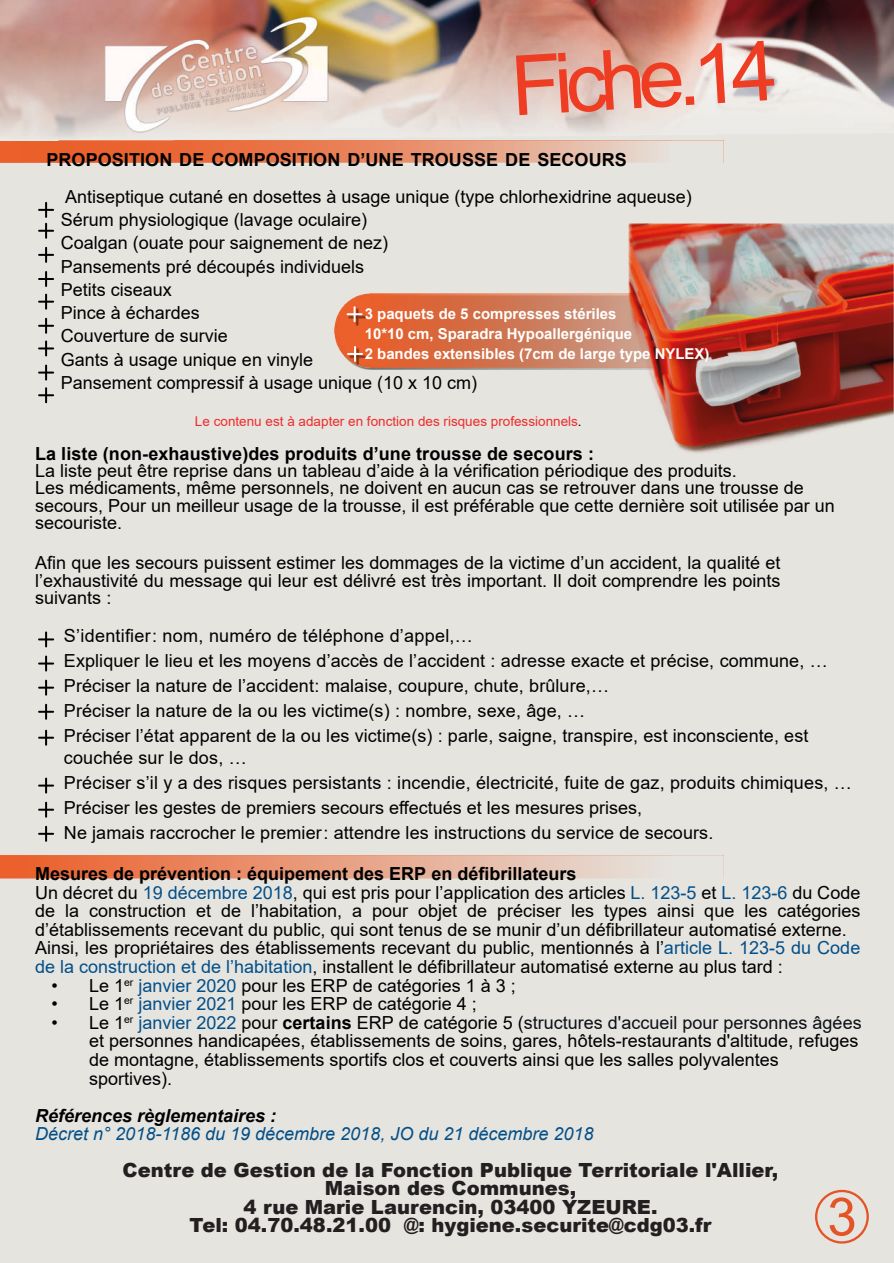
<style>
.page{position:relative;width:894px;height:1263px;background:#fff}
.page>*{position:absolute;margin:0;border:0;box-sizing:border-box;transform-origin:0 0}
.t1{font:83.25px "Arial";color:#ef3d23}
.t2{font:52.8px "Arial";color:#e45427}
.t3{font:900 19.5px/18px "Arial";color:#231f20;text-align:center}
.t4{font:18px/23.2px "Arial";color:#000001}
.t5{font:700 18px "Arial";letter-spacing:.005em;color:#000001}
.t6{font:italic 18px "Arial";color:#034f88}
.t7{font:italic 700 18px "Arial";color:#000001}
.t8{font:700 15px/20.2px "Arial";color:#fff}
.t9{font:13.5px "Arial";color:#ee2c2c}
.s1{color:#000001}
.s2{font-weight:700}
.s3{color:#034f88}
.s4{color:#0c1118}
</style>
<div class="page">
<div style="left:0;top:0;width:893px;height:1263px;background:#e6e4df"></div>
<img style="left:334px;top:294px;width:294px;height:73px">
<img style="left:628px;top:223px;width:265px;height:230px">
<img style="left:0;top:140px;width:723px;height:22px">
<img style="left:0;top:856px;width:636px;height:22px">
<img style="left:0;top:0;width:893px;height:136px">
<img style="left:104px;top:16px;width:224px;height:117px">
<svg style="left:38px;top:631px;width:16px;height:16px"></svg>
<svg style="left:38px;top:656px;width:16px;height:15px"></svg>
<svg style="left:38px;top:680px;width:16px;height:16px"></svg>
<svg style="left:38px;top:704px;width:16px;height:16px"></svg>
<svg style="left:38px;top:730px;width:16px;height:16px"></svg>
<svg style="left:38px;top:778px;width:16px;height:15px"></svg>
<svg style="left:38px;top:802px;width:16px;height:16px"></svg>
<svg style="left:38px;top:826px;width:16px;height:16px"></svg>
<img style="left:349px;top:308px;width:16px;height:17px">
<svg style="left:346px;top:306px;width:16px;height:16px"></svg>
<img style="left:349px;top:348px;width:17px;height:17px">
<svg style="left:347px;top:346px;width:16px;height:16px"></svg>
<svg style="left:38px;top:202px;width:16px;height:37px"></svg>
<svg style="left:38px;top:247px;width:16px;height:16px"></svg>
<svg style="left:38px;top:271px;width:16px;height:16px"></svg>
<svg style="left:38px;top:294px;width:16px;height:16px"></svg>
<svg style="left:38px;top:318px;width:16px;height:16px"></svg>
<svg style="left:38px;top:340px;width:16px;height:16px"></svg>
<svg style="left:38px;top:365px;width:16px;height:16px"></svg>
<svg style="left:38px;top:387px;width:16px;height:16px"></svg>
<div style="left:815px;top:1190px;width:53px;height:54px;border:2px solid #e45427;border-radius:50%"></div>
<h1 class="t1" style="left:509px;top:54px;width:268px;rotate:-3deg">Fiche.14</h1>
<p class="t5" style="left:46px;top:153px;width:582px">PROPOSITION DE COMPOSITION DʼUNE TROUSSE DE SECOURS</p>
<p class="t4" style="left:61px;top:186px;width:632px">Antiseptique cutané en dosettes à usage unique (type chlorhexidrine aqueuse)<br>Sérum physiologique (lavage oculaire)<br>Coalgan (ouate pour saignement de nez)<br>Pansements pré découpés individuels<br>Petits ciseaux<br>Pince à échardes<br>Couverture de survie<br>Gants à usage unique en vinyle<br>Pansement compressif à usage unique (10 x 10 cm)</p>
<p class="t9" style="left:195px;top:416px;width:388px">Le contenu est à adapter en fonction des risques professionnels<span class="s1">.</span></p>
<p class="t5" style="left:35px;top:447px;width:560px">La liste (non-exhaustive)des produits dʼune trousse de secours :</p>
<p class="t4" style="left:35px;top:464px;width:801px;line-height:17.2px">La liste peut être reprise dans un tableau d’aide à la vérification périodique des produits.<br>Les médicaments, même personnels, ne doivent en aucun cas se retrouver dans une trousse de secours, Pour un meilleur usage de la trousse, il est préférable que cette dernière soit utilisée par un secouriste.</p>
<p class="t4" style="left:35px;top:556px;width:747px;line-height:17.2px;text-align:justify">Afin que les secours puissent estimer les dommages de la victime d’un accident, la qualité et l’exhaustivité du message qui leur est délivré est très important. Il doit comprendre les points suivants :</p>
<p class="t4" style="left:64px;top:625px;width:765px;line-height:24.9px">S’identifier: nom, numéro de téléphone dʼappel,…<br>Expliquer le lieu et les moyens d’accès de l’accident : adresse exacte et précise, commune, … Préciser la nature de l’accident: malaise, coupure, chute, brûlure,…<br>Préciser la nature de la ou les victime(s) : nombre, sexe, âge, …<br>Préciser l’état apparent de la ou les victime(s) : parle, saigne, transpire, est inconsciente, est</p>
<p class="t4" style="left:64px;top:747px;width:789px;line-height:24.9px">couchée sur le dos, …<br>Préciser s’il y a des risques persistants : incendie, électricité, fuite de gaz, produits chimiques, … Préciser les gestes de premiers secours effectués et les mesures prises,<br>Ne jamais raccrocher le premier: attendre les instructions du service de secours.</p>
<p class="t4" style="left:35px;top:866px;width:826px;line-height:18.6px"><span class="s2">Mesures de prévention : équipement des ERP en défibrillateurs<br></span>Un décret du <span class="s3">19 décembre 2018</span>, qui est pris pour l’application des articles <span class="s3">L. 123-5</span> et <span class="s3">L. 123-6</span> du Code de la construction et de l’habitation, a pour objet de préciser les types ainsi que les catégories d’établissements recevant du public, qui sont tenus de se munir d’un défibrillateur automatisé externe.<br>Ainsi, les propriétaires des établissements recevant du public, mentionnés à l’<span class="s3">article L. 123-5 du Code de la construction et de l’habitation</span>, installent le défibrillateur automatisé externe au plus tard :</p>
<p class="t4" style="left:52px;top:975px;width:466px">• Le 1<sup>er</sup> <span class="s3">janvier 2020</span> pour les ERP de catégories 1 à 3 ;</p>
<p class="t4" style="left:52px;top:994px;width:427px">• Le 1<sup>er</sup> <span class="s3">janvier 2021</span> pour les ERP de catégorie 4 ;</p>
<p class="t4" style="left:89px;top:1015px;width:774px;line-height:18.6px;text-indent:-38px">• Le 1<sup>er</sup> <span class="s3">janvier 2022</span> pour <span class="s2">certains</span> ERP de catégorie 5 (<span class="s4">structures d'accueil pour personnes âgées </span>et personnes handicapées, établissements de soins, gares, hôtels-restaurants d'altitude, refuges de montagne, établissements sportifs clos et couverts ainsi que les salles polyvalentes sportives).</p>
<p class="t7" style="left:35px;top:1109px;width:243px">Références règlementaires :</p>
<p class="t6" style="left:35px;top:1127px;width:560px">Décret n° 2018-1186 du 19 décembre 2018, JO du 21 décembre 2018</p>
<p class="t3" style="left:123px;top:1163px;width:657px">Centre de Gestion de la Fonction Publique Territoriale l'Allier, Maison des Communes,<br>4 rue Marie Laurencin, 03400 YZEURE.<br>Tel: 04.70.48.21.00 @: hygiene.securite@cdg03.fr</p>
<p class="t8" style="left:365px;top:305px;width:346px">3 paquets de 5 compresses stériles<br>10*10 cm, Sparadra Hypoallergénique<br>2 bandes extensibles (7cm de large type NYLEX)</p>
<h2 class="t2" style="left:827px;top:1197px;width:31px">3</h2>
</div>
